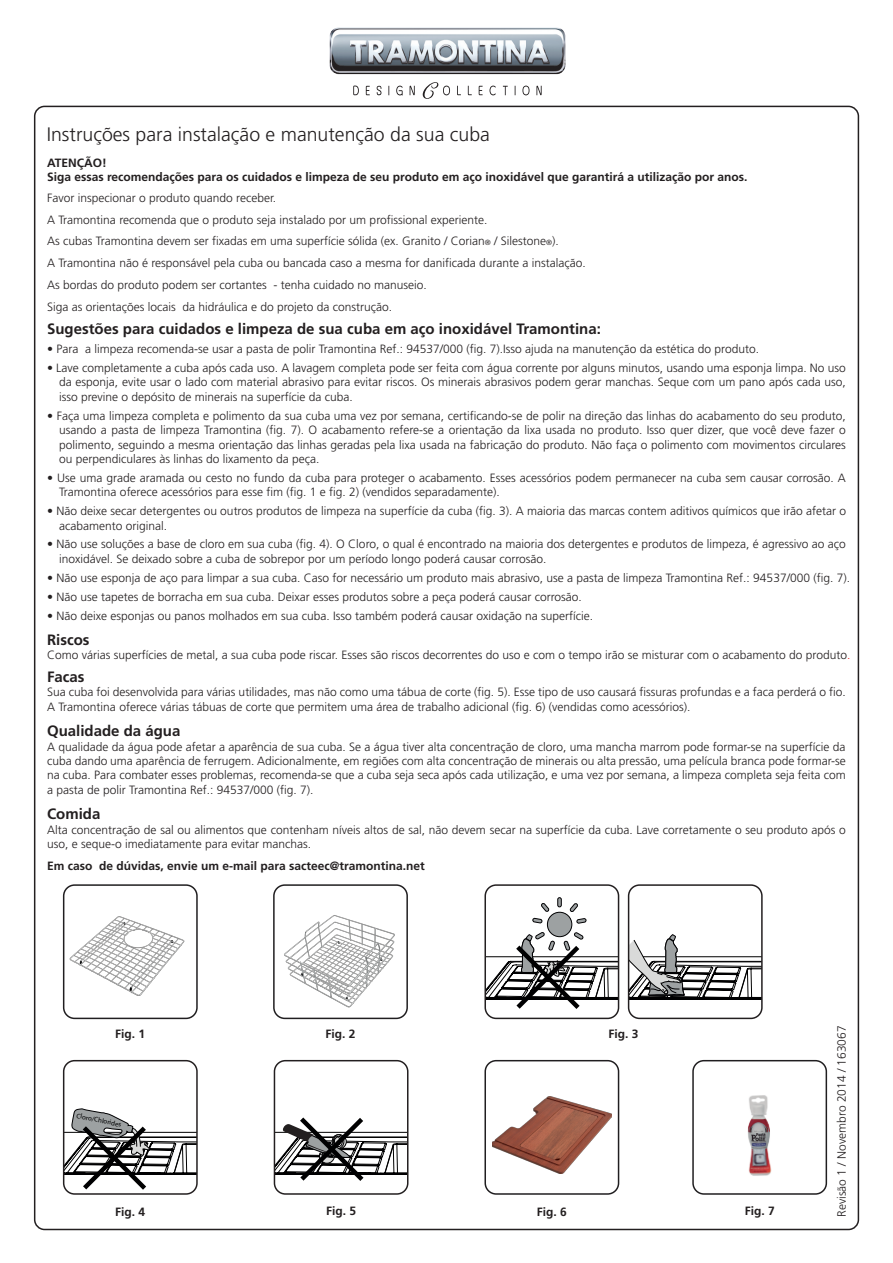
<style>
.page{position:relative;width:893px;height:1263px;background:#fff}
.page>*{position:absolute;margin:0;border:0;box-sizing:border-box;transform-origin:0 0}
.t1{font:300 19.5px "Frutiger";color:#231f20}
.t2{font:700 15px "Frutiger";color:#231f20}
.t3{font:300 12px/14.4px "Frutiger";color:#231f20}
.t4{font:700 12px/14.4px "Frutiger";color:#231f20}
.t5{font:7.05px "Myriad Pro";color:#000001}
.s1{font-size:7.5px}
.s2{color:#ee1d23}
</style>
<div class="page">
<svg style="left:353px;top:82px;width:189px;height:17px"></svg>
<img style="left:329px;top:27px;width:236px;height:48px">
<img style="left:284px;top:915px;width:111px;height:93px">
<div style="left:273px;top:884px;width:135px;height:135px;border:2px solid #201e20;border-radius:11px"></div>
<div style="left:692px;top:1060px;width:135px;height:135px;border:2px solid #201e20;border-radius:11px"></div>
<img style="left:747px;top:1095px;width:25px;height:81px">
<img style="left:492px;top:1096px;width:120px;height:77px">
<div style="left:484px;top:1060px;width:135px;height:135px;border:2px solid #201e20;border-radius:11px"></div>
<div style="left:63px;top:884px;width:135px;height:135px;border:2px solid #201e20;border-radius:11px"></div>
<img style="left:65px;top:904px;width:120px;height:99px">
<svg style="left:569px;top:903px;width:9px;height:9px"></svg>
<svg style="left:577px;top:918px;width:9px;height:5px"></svg>
<svg style="left:532px;top:918px;width:10px;height:5px"></svg>
<svg style="left:541px;top:903px;width:8px;height:9px"></svg>
<svg style="left:558px;top:897px;width:3px;height:10px"></svg>
<div style="left:547px;top:912px;width:25px;height:25px;background:#9da1a2;border-radius:50%"></div>
<div style="left:547px;top:912px;width:25px;height:25px;border:1px solid #000002;border-radius:50%"></div>
<svg style="left:487px;top:932px;width:132px;height:85px"></svg>
<div style="left:484px;top:884px;width:135px;height:135px;border:2px solid #231f20;border-radius:11px"></div>
<svg style="left:630px;top:934px;width:130px;height:83px"></svg>
<div style="left:628px;top:884px;width:135px;height:135px;border:2px solid #231f20;border-radius:11px"></div>
<svg style="left:66px;top:1108px;width:129px;height:84px"></svg>
<div style="left:63px;top:1060px;width:135px;height:135px;border:2px solid #231f20;border-radius:11px"></div>
<svg style="left:274px;top:1117px;width:134px;height:76px"></svg>
<div style="left:274px;top:1060px;width:134px;height:135px;border:2px solid #231f20;border-radius:11px"></div>
<h1 class="t1" style="left:47px;top:123px;width:445px">Instruções para instalação e manutenção da sua cuba</h1>
<p class="t4" style="left:47px;top:155px;width:702px">ATENÇÃO!<br>Siga essas recomendações para os cuidados e limpeza de seu produto em aço inoxidável que garantirá a utilização por anos.</p>
<p class="t3" style="left:47px;top:187px;width:540px;line-height:21.9px">Favor inspecionar o produto quando receber.<br>A Tramontina recomenda que o produto seja instalado por um profissional experiente.<br>As cubas Tramontina devem ser fixadas em uma superfície sólida (ex. Granito / Corian<span class="s1">®</span> / Silestone<span class="s1">®</span>).<br>A Tramontina não é responsável pela cuba ou bancada caso a mesma for danificada durante a instalação.<br>As bordas do produto podem ser cortantes - tenha cuidado no manuseio.<br>Siga as orientações locais da hidráulica e do projeto da construção.</p>
<p class="t2" style="left:47px;top:320px;width:555px">Sugestões para cuidados e limpeza de sua cuba em aço inoxidável Tramontina:</p>
<p class="t3" style="left:47px;top:342px;width:713px">• Para a limpeza recomenda-se usar a pasta de polir Tramontina Ref.: 94537/000 (fig. 7).Isso ajuda na manutenção da estética do produto.</p>
<p class="t3" style="left:59px;top:361px;width:788px;text-align:justify;text-indent:-12px">• Lave completamente a cuba após cada uso. A lavagem completa pode ser feita com água corrente por alguns minutos, usando uma esponja limpa. No uso da esponja, evite usar o lado com material abrasivo para evitar riscos. Os minerais abrasivos podem gerar manchas. Seque com um pano após cada uso, isso previne o depósito de minerais na superfície da cuba.</p>
<p class="t3" style="left:59px;top:409px;width:788px;text-align:justify;text-indent:-12px">• Faça uma limpeza completa e polimento da sua cuba uma vez por semana, certificando-se de polir na direção das linhas do acabamento do seu produto, usando a pasta de limpeza Tramontina (fig. 7). O acabamento refere-se a orientação da lixa usada no produto. Isso quer dizer, que você deve fazer o polimento, seguindo a mesma orientação das linhas geradas pela lixa usada na fabricação do produto. Não faça o polimento com movimentos circulares ou perpendiculares às linhas do lixamento da peça.</p>
<p class="t3" style="left:59px;top:471px;width:788px;text-indent:-12px">• Use uma grade aramada ou cesto no fundo da cuba para proteger o acabamento. Esses acessórios podem permanecer na cuba sem causar corrosão. A<br>Tramontina oferece acessórios para esse fim (fig. 1 e fig. 2) (vendidos separadamente).</p>
<p class="t3" style="left:59px;top:504px;width:788px;text-indent:-12px">• Não deixe secar detergentes ou outros produtos de limpeza na superfície da cuba (fig. 3). A maioria das marcas contem aditivos químicos que irão afetar o acabamento original.</p>
<p class="t3" style="left:59px;top:537px;width:788px;text-indent:-12px">• Não use soluções a base de cloro em sua cuba (fig. 4). O Cloro, o qual é encontrado na maioria dos detergentes e produtos de limpeza, é agressivo ao aço inoxidável. Se deixado sobre a cuba de sobrepor por um período longo poderá causar corrosão.</p>
<p class="t3" style="left:47px;top:571px;width:804px">• Não use esponja de aço para limpar a sua cuba. Caso for necessário um produto mais abrasivo, use a pasta de limpeza Tramontina Ref.: 94537/000 (fig. 7).</p>
<p class="t3" style="left:47px;top:589px;width:536px">• Não use tapetes de borracha em sua cuba. Deixar esses produtos sobre a peça poderá causar corrosão.</p>
<p class="t3" style="left:47px;top:608px;width:548px">• Não deixe esponjas ou panos molhados em sua cuba. Isso também poderá causar oxidação na superfície.</p>
<p class="t2" style="left:47px;top:631px;width:44px">Riscos</p>
<p class="t3" style="left:47px;top:648px;width:805px">Como várias superfícies de metal, a sua cuba pode riscar. Esses são riscos decorrentes do uso e com o tempo irão se misturar com o acabamento do produto<span class="s2">.</span></p>
<p class="t2" style="left:47px;top:668px;width:39px">Facas</p>
<p class="t3" style="left:47px;top:685px;width:800px">Sua cuba foi desenvolvida para várias utilidades, mas não como uma tábua de corte (fig. 5). Esse tipo de uso causará fissuras profundas e a faca perderá o fio.<br>A Tramontina oferece várias tábuas de corte que permitem uma área de trabalho adicional (fig. 6) (vendidas como acessórios).</p>
<p class="t2" style="left:47px;top:722px;width:135px">Qualidade da água</p>
<p class="t3" style="left:47px;top:739px;width:800px;text-align:justify">A qualidade da água pode afetar a aparência de sua cuba. Se a água tiver alta concentração de cloro, uma mancha marrom pode formar-se na superfície da cuba dando uma aparência de ferrugem. Adicionalmente, em regiões com alta concentração de minerais ou alta pressão, uma película branca pode formar-se na cuba. Para combater esses problemas, recomenda-se que a cuba seja seca após cada utilização, e uma vez por semana, a limpeza completa seja feita com a pasta de polir Tramontina Ref.: 94537/000 (fig. 7).</p>
<p class="t2" style="left:47px;top:805px;width:55px">Comida</p>
<p class="t3" style="left:47px;top:823px;width:800px">Alta concentração de sal ou alimentos que contenham níveis altos de sal, não devem secar na superfície da cuba. Lave corretamente o seu produto após o uso, e seque-o imediatamente para evitar manchas.</p>
<p class="t4" style="left:47px;top:859px;width:379px">Em caso de dúvidas, envie um e-mail para sacteec@tramontina.net</p>
<p class="t4" style="left:115px;top:1026px;width:32px">Fig. 1</p>
<p class="t4" style="left:609px;top:1026px;width:32px">Fig. 3</p>
<p class="t3" style="left:835px;top:1217px;width:193px;rotate:-90deg">Revisão 1 / Novembro 2014 / 163067</p>
<p class="t4" style="left:325px;top:1026px;width:32px">Fig. 2</p>
<p class="t5" style="left:78px;top:1111px;width:47px;rotate:12deg">Cloro/Chlorides</p>
<p class="t4" style="left:115px;top:1204px;width:32px">Fig. 4</p>
<p class="t4" style="left:326px;top:1204px;width:32px">Fig. 5</p>
<p class="t4" style="left:537px;top:1204px;width:32px">Fig. 6</p>
<p class="t4" style="left:745px;top:1204px;width:32px">Fig. 7</p>
</div>
